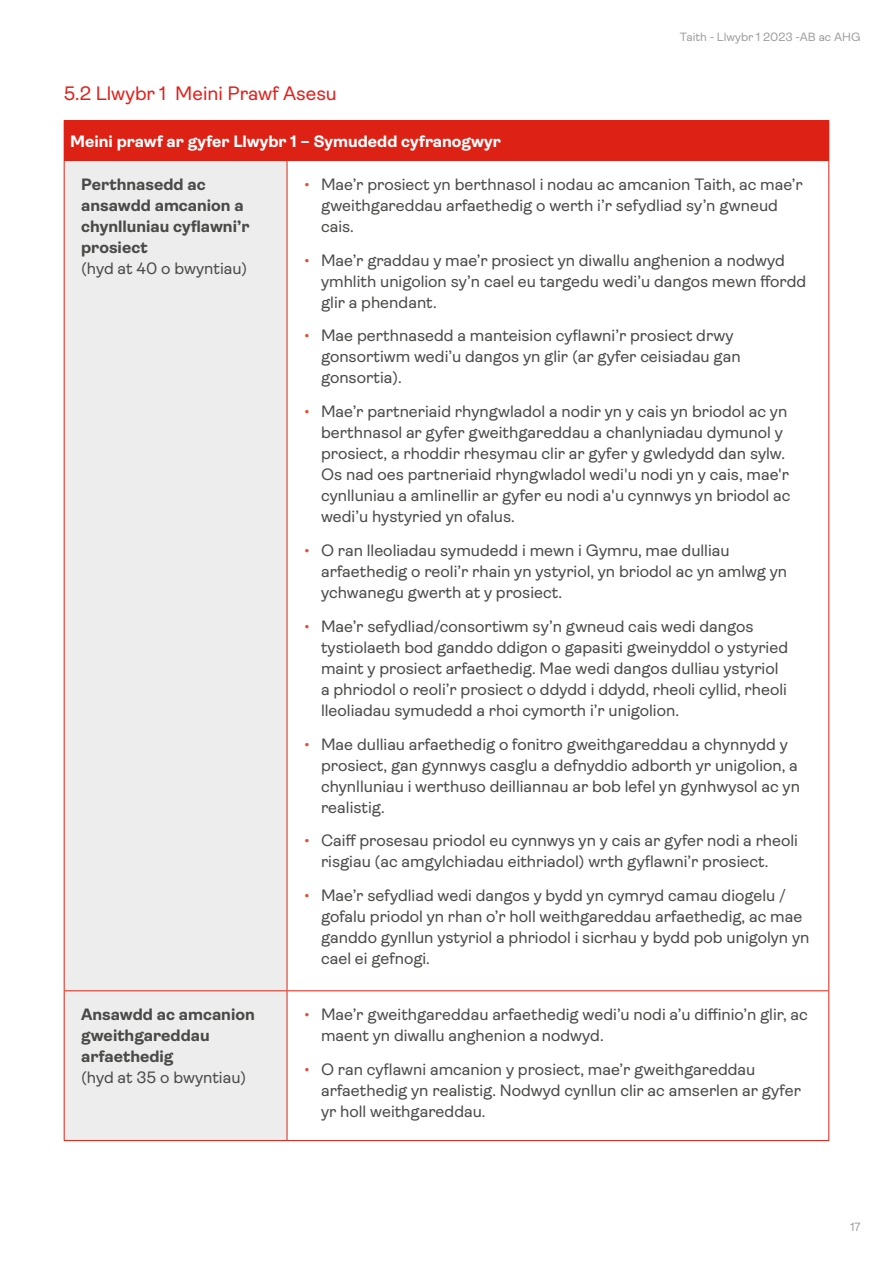
<style>
.page{position:relative;width:893px;height:1263px;background:#fff}
.page>*{position:absolute;margin:0;border:0;box-sizing:border-box;transform-origin:0 0}
.t1{font:19.5px "Ambit";color:#e41f1a}
.t2{font:16.5px/21px "Ambit";color:#4a4a49}
.t3{font:700 16.5px/21px "Ambit";color:#4a4a49}
.t4{font:700 16.5px "Ambit";color:#fff}
.t5{font:12px "Ambit";color:#9d9d9c}
.s1{color:#e94b32}
</style>
<div class="page">
<div style="left:64px;top:120px;width:765px;height:41px;background:#dd2114"></div>
<div style="left:65px;top:161px;width:222px;height:979px;background:#ededed"></div>
<hr style="left:64px;top:161px;width:1px;height:829px;background:#dd2114">
<hr style="left:287px;top:161px;width:1px;height:829px;background:#dd2114">
<hr style="left:64px;top:991px;width:1px;height:149px;background:#dd2114">
<hr style="left:287px;top:991px;width:1px;height:149px;background:#dd2114">
<hr style="left:828px;top:161px;width:1px;height:829px;background:#dd2114">
<hr style="left:64px;top:990px;width:223px;height:1px;background:#dd2114">
<hr style="left:287px;top:990px;width:542px;height:1px;background:#dd2114">
<hr style="left:828px;top:991px;width:1px;height:149px;background:#dd2114">
<hr style="left:64px;top:1140px;width:223px;height:1px;background:#dd2114">
<hr style="left:287px;top:1140px;width:542px;height:1px;background:#dd2114">
<p class="t5" style="left:680px;top:30px;width:182px">Taith - Llwybr 1 2023 -AB ac AHG</p>
<p class="t1" style="left:64px;top:82px;width:274px">5.2 Llwybr 1 Meini Prawf Asesu</p>
<p class="t4" style="left:70px;top:132px;width:432px">Meini prawf ar gyfer Llwybr 1 – Symudedd cyfranogwyr</p>
<p class="t3" style="left:81px;top:174px;width:170px">Perthnasedd ac ansawdd amcanion a chynlluniau cyflawni’r prosiect</p>
<p class="t2" style="left:81px;top:258px;width:168px">(hyd at 40 o bwyntiau)</p>
<p class="t2" style="left:321px;top:174px;width:483px;text-indent:-17px"><span class="s1">•</span> Mae’r prosiect yn berthnasol i nodau ac amcanion Taith, ac mae’r gweithgareddau arfaethedig o werth i’r sefydliad sy’n gwneud cais.</p>
<p class="t2" style="left:321px;top:250px;width:487px;text-indent:-17px"><span class="s1">•</span> Mae’r graddau y mae’r prosiect yn diwallu anghenion a nodwyd ymhlith unigolion sy’n cael eu targedu wedi’u dangos mewn ffordd glir a phendant.</p>
<p class="t2" style="left:321px;top:325px;width:421px;text-indent:-17px"><span class="s1">•</span> Mae perthnasedd a manteision cyflawni’r prosiect drwy gonsortiwm wedi’u dangos yn glir (ar gyfer ceisiadau gan gonsortia).</p>
<p class="t2" style="left:321px;top:401px;width:471px;text-indent:-17px"><span class="s1">•</span> Mae’r partneriaid rhyngwladol a nodir yn y cais yn briodol ac yn berthnasol ar gyfer gweithgareddau a chanlyniadau dymunol y prosiect, a rhoddir rhesymau clir ar gyfer y gwledydd dan sylw.<br>Os nad oes partneriaid rhyngwladol wedi'u nodi yn y cais, mae'r cynlluniau a amlinellir ar gyfer eu nodi a'u cynnwys yn briodol ac wedi’u hystyried yn ofalus.</p>
<p class="t2" style="left:321px;top:540px;width:468px;text-indent:-17px"><span class="s1">•</span> O ran lleoliadau symudedd i mewn i Gymru, mae dulliau arfaethedig o reoli’r rhain yn ystyriol, yn briodol ac yn amlwg yn ychwanegu gwerth at y prosiect.</p>
<p class="t2" style="left:321px;top:616px;width:469px;text-indent:-17px"><span class="s1">•</span> Mae’r sefydliad/consortiwm sy’n gwneud cais wedi dangos tystiolaeth bod ganddo ddigon o gapasiti gweinyddol o ystyried maint y prosiect arfaethedig. Mae wedi dangos dulliau ystyriol a phriodol o reoli’r prosiect o ddydd i ddydd, rheoli cyllid, rheoli lleoliadau symudedd a rhoi cymorth i’r unigolion.</p>
<p class="t2" style="left:321px;top:734px;width:480px;text-indent:-17px"><span class="s1">•</span> Mae dulliau arfaethedig o fonitro gweithgareddau a chynnydd y prosiect, gan gynnwys casglu a defnyddio adborth yr unigolion, a chynlluniau i werthuso deilliannau ar bob lefel yn gynhwysol ac yn realistig.</p>
<p class="t2" style="left:321px;top:830px;width:479px;text-indent:-17px"><span class="s1">•</span> Caiff prosesau priodol eu cynnwys yn y cais ar gyfer nodi a rheoli risgiau (ac amgylchiadau eithriadol) wrth gyflawni’r prosiect.</p>
<p class="t2" style="left:321px;top:885px;width:490px;text-indent:-17px"><span class="s1">•</span> Mae’r sefydliad wedi dangos y bydd yn cymryd camau diogelu / gofalu priodol yn rhan o’r holl weithgareddau arfaethedig, ac mae ganddo gynllun ystyriol a phriodol i sicrhau y bydd pob unigolyn yn cael ei gefnogi.</p>
<p class="t3" style="left:81px;top:1004px;width:175px">Ansawdd ac amcanion gweithgareddau arfaethedig</p>
<p class="t2" style="left:81px;top:1067px;width:167px">(hyd at 35 o bwyntiau)</p>
<p class="t2" style="left:321px;top:1004px;width:488px;text-indent:-17px"><span class="s1">•</span> Mae’r gweithgareddau arfaethedig wedi’u nodi a’u diffinio’n glir, ac maent yn diwallu anghenion a nodwyd.</p>
<p class="t2" style="left:321px;top:1059px;width:481px;text-indent:-17px"><span class="s1">•</span> O ran cyflawni amcanion y prosiect, mae’r gweithgareddau arfaethedig yn realistig. Nodwyd cynllun clir ac amserlen ar gyfer yr holl weithgareddau.</p>
<p class="t5" style="left:850px;top:1220px;width:12px">17</p>
</div>
